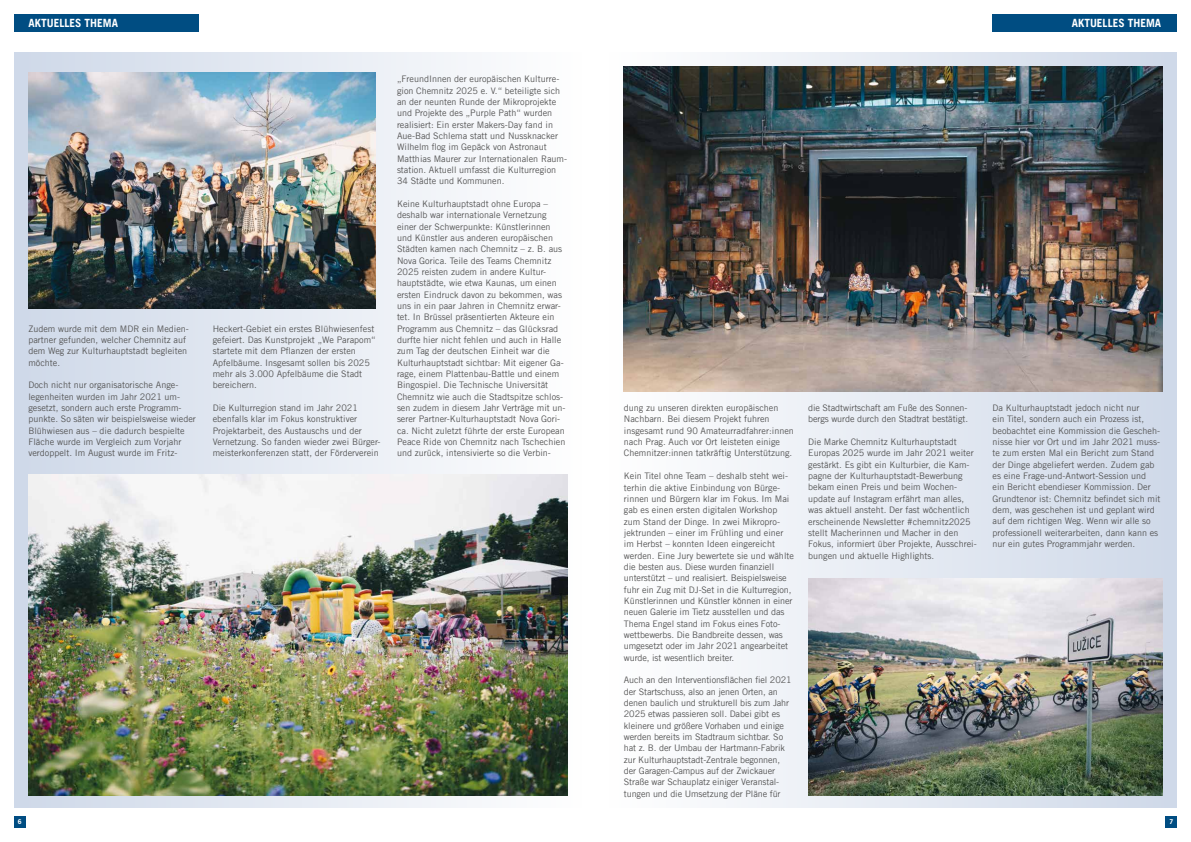
<style>
.page{position:relative;width:1191px;height:842px;background:#fff}
.page>*{position:absolute;margin:0;border:0;box-sizing:border-box;transform-origin:0 0}
.t1{font:700 11.3px "Trade Gothic LT";color:#fff}
.t2{font:9px/11.3px "Trade Gothic LT";color:#565656}
.t3{font:700 6.1px "News Gothic Std";color:#fff}
</style>
<div class="page">
<div style="left:992px;top:14px;width:185px;height:18px;background:#004d82"></div>
<div style="left:1165px;top:816px;width:12px;height:12px;background:#004d82"></div>
<div style="left:14px;top:14px;width:184px;height:18px;background:#004d82"></div>
<div style="left:14px;top:816px;width:11px;height:12px;background:#004d82"></div>
<div style="left:609px;top:52px;width:567px;height:756px;background:linear-gradient(to right,#fdfdfd,#cdd7e7)"></div>
<div style="left:15px;top:52px;width:567px;height:756px;background:linear-gradient(to right,#cfd9e9,#fdfdfd)"></div>
<img style="left:623px;top:67px;width:539px;height:324px">
<img style="left:808px;top:578px;width:354px;height:217px">
<img style="left:28px;top:474px;width:539px;height:322px">
<img style="left:28px;top:72px;width:348px;height:237px">
<p class="t1" style="left:29px;top:16px;width:91px">AKTUELLES THEMA</p>
<p class="t1" style="left:1071px;top:16px;width:91px">AKTUELLES THEMA</p>
<p class="t2" style="left:28px;top:323px;width:162px">Zudem wurde mit dem MDR ein Medien&shy;partner gefunden, welcher Chemnitz auf dem Weg zur Kulturhauptstadt begleiten möchte.</p>
<p class="t2" style="left:28px;top:379px;width:169px">Doch nicht nur organisatorische Ange&shy;legenheiten wurden im Jahr 2021 um&shy;gesetzt, sondern auch erste Programm&shy;punkte. So säten wir beispielsweise wieder Blühwiesen aus – die dadurch bespielte Fläche wurde im Vergleich zum Vorjahr verdoppelt. Im August wurde im Fritz-</p>
<p class="t2" style="left:213px;top:323px;width:165px">Heckert-Gebiet ein erstes Blühwiesenfest gefeiert. Das Kunstprojekt „We Parapom“ startete mit dem Pflanzen der ersten Apfelbäume. Insgesamt sollen bis 2025 mehr als 3.000 Apfelbäume die Stadt bereichern.</p>
<p class="t2" style="left:213px;top:402px;width:169px">Die Kulturregion stand im Jahr 2021 ebenfalls klar im Fokus konstruktiver Projektarbeit, des Austauschs und der Vernetzung. So fanden wieder zwei Bürger&shy;meisterkonferenzen statt, der Förderverein</p>
<p class="t2" style="left:397px;top:73px;width:171px">„FreundInnen der europäischen Kulturre&shy;gion Chemnitz 2025 e. V.“ beteiligte sich an der neunten Runde der Mikroprojekte und Projekte des „Purple Path“ wurden realisiert: Ein erster Makers-Day fand in Aue-Bad Schlema statt und Nussknacker Wilhelm flog im Gepäck von Astronaut Matthias Maurer zur Internationalen Raum&shy;station. Aktuell umfasst die Kulturregion 34 Städte und Kommunen.</p>
<p class="t2" style="left:397px;top:198px;width:170px">Keine Kulturhauptstadt ohne Europa – deshalb war internationale Vernetzung einer der Schwerpunkte: Künstlerinnen und Künstler aus anderen europäischen Städten kamen nach Chemnitz – z. B. aus Nova Gorica. Teile des Teams Chemnitz 2025 reisten zudem in andere Kultur&shy;hauptstädte, wie etwa Kaunas, um einen ersten Eindruck davon zu bekommen, was uns in ein paar Jahren in Chemnitz erwar&shy;tet. In Brüssel präsentierten Akteure ein Programm aus Chemnitz – das Glücksrad durfte hier nicht fehlen und auch in Halle zum Tag der deutschen Einheit war die Kulturhauptstadt sichtbar: Mit eigener Ga&shy;rage, einem Plattenbau-Battle und einem Bingospiel. Die Technische Universität Chemnitz wie auch die Stadtspitze schlos&shy;sen zudem in diesem Jahr Verträge mit un&shy;serer Partner-Kulturhauptstadt Nova Gori&shy;ca. Nicht zuletzt führte der erste European Peace Ride von Chemnitz nach Tschechien und zurück, intensivierte so die Verbin-</p>
<p class="t3" style="left:18px;top:818px;width:5px">6</p>
<p class="t2" style="left:624px;top:402px;width:171px">dung zu unseren direkten europäischen Nachbarn. Bei diesem Projekt fuhren insgesamt rund 90 Amateurradfahrer:innen nach Prag. Auch vor Ort leisteten einige Chemnitzer:innen tatkräftig Unterstützung.</p>
<p class="t2" style="left:624px;top:470px;width:172px">Kein Titel ohne Team – deshalb steht wei&shy;terhin die aktive Einbindung von Bürge&shy;rinnen und Bürgern klar im Fokus. Im Mai gab es einen ersten digitalen Workshop zum Stand der Dinge. In zwei Mikropro&shy;jektrunden – einer im Frühling und einer im Herbst – konnten Ideen eingereicht werden. Eine Jury bewertete sie und wählte die besten aus. Diese wurden finanziell unterstützt – und realisiert. Beispielsweise fuhr ein Zug mit DJ-Set in die Kulturregion, Künstlerinnen und Künstler können in einer neuen Galerie im Tietz ausstellen und das Thema Engel stand im Fokus eines Foto&shy;wettbewerbs. Die Bandbreite dessen, was umgesetzt oder im Jahr 2021 angearbeitet wurde, ist wesentlich breiter.</p>
<p class="t2" style="left:624px;top:674px;width:169px">Auch an den Interventionsflächen fiel 2021 der Startschuss, also an jenen Orten, an denen baulich und strukturell bis zum Jahr 2025 etwas passieren soll. Dabei gibt es kleinere und größere Vorhaben und einige werden bereits im Stadtraum sichtbar. So hat z. B. der Umbau der Hartmann-Fabrik zur Kulturhauptstadt-Zentrale begonnen, der Garagen-Campus auf der Zwickauer Straße war Schauplatz einiger Veranstal&shy;tungen und die Umsetzung der Pläne für</p>
<p class="t2" style="left:808px;top:402px;width:161px">die Stadtwirtschaft am Fuße des Sonnen&shy;bergs wurde durch den Stadtrat bestätigt.</p>
<p class="t2" style="left:808px;top:436px;width:170px">Die Marke Chemnitz Kulturhauptstadt Europas 2025 wurde im Jahr 2021 weiter gestärkt. Es gibt ein Kulturbier, die Kam&shy;pagne der Kulturhauptstadt-Bewerbung bekam einen Preis und beim Wochen&shy;update auf Instagram erfährt man alles, was aktuell ansteht. Der fast wöchentlich erscheinende Newsletter #chemnitz2025 stellt Macherinnen und Macher in den Fokus, informiert über Projekte, Ausschrei&shy;bungen und aktuelle Highlights.</p>
<p class="t2" style="left:992px;top:402px;width:169px">Da Kulturhauptstadt jedoch nicht nur<br>ein Titel, sondern auch ein Prozess ist, beobachtet eine Kommission die Gescheh&shy;nisse hier vor Ort und im Jahr 2021 muss&shy;te zum ersten Mal ein Bericht zum Stand der Dinge abgeliefert werden. Zudem gab es eine Frage-und-Antwort-Session und ein Bericht ebendieser Kommission. Der Grundtenor ist: Chemnitz befindet sich mit dem, was geschehen ist und geplant wird auf dem richtigen Weg. Wenn wir alle so professionell weiterarbeiten, dann kann es nur ein gutes Programmjahr werden.</p>
<p class="t3" style="left:1169px;top:818px;width:5px">7</p>
</div>
